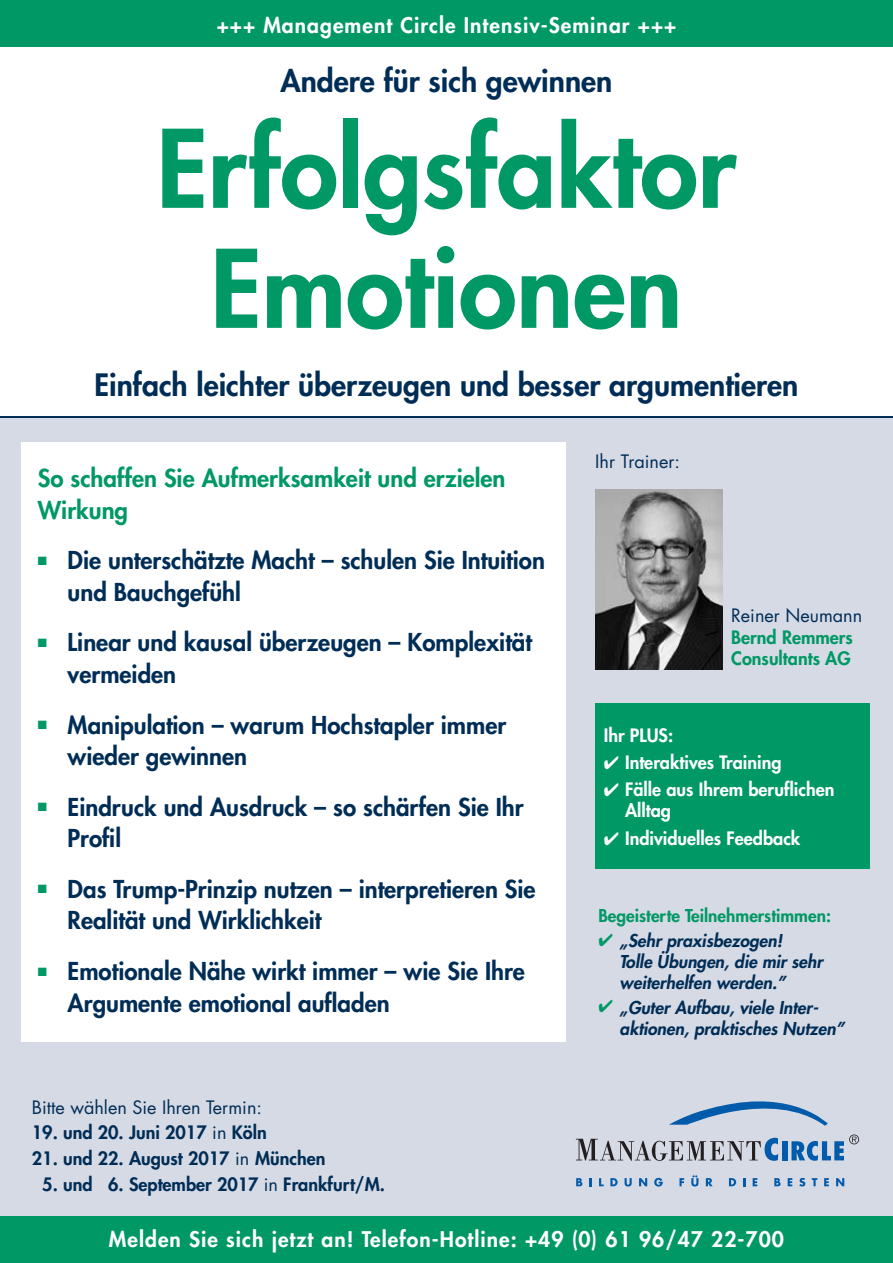
<style>
.page{position:relative;width:893px;height:1263px;background:#fff}
.page>*{position:absolute;margin:0;border:0;box-sizing:border-box;transform-origin:0 0}
.AbsatzTitelseiteTite{font:800 105px/120px "Futura Std";color:#009864;text-align:center}
.AbsatzTitelseiteTite-2{font:800 30px "Futura Std";color:#002d56}
.AbsatzTitelseiteThem{font:800 24px/31.5px "Futura Std";color:#002d56}
.AbsatzTitelseiteThem-2{font:800 24px/31.5px "Futura Std";color:#009864}
.AbsatzTitelseiteBalk{font:800 21px "Futura Std";letter-spacing:.05em;color:#fff}
.AbsatzTitelseiteTerm{font:800 18px "Futura Std";color:#002d56}
.AbsatzTitelseiteThem-3{font:800 18px/21px "Futura Std";color:#fff}
.AbsatzTitelseiteTerm-2{font:18px "Futura Std";color:#002d56}
.AbsatzTitelseiteRefe{font:800 18px/21.6px "Futura Std";color:#009864}
.AbsatzTitelseiteRefe-2{font:18px "Futura Std";color:#002d56}
.AbsatzTitelseiteBlic{font:italic 800 17.25px/20.7px "Futura Std";color:#002d56}
.AbsatzTitelseiteBlic-2{font:800 17.25px "Futura Std";color:#009864}
.s1{font-weight:400}
.s2{color:#009864}
</style>
<div class="page">
<div style="left:0;top:418px;width:893px;height:819px;background:#d6dae5"></div>
<div style="left:21px;top:442px;width:545px;height:600px;background:#fff"></div>
<hr style="left:0;top:417px;width:893px;height:1px;background:#002d56">
<div style="left:0;top:0;width:893px;height:47px;background:#009864"></div>
<div style="left:0;top:1216px;width:893px;height:47px;background:#009864"></div>
<div style="left:595px;top:703px;width:274px;height:165px;background:#009864"></div>
<img style="left:595px;top:489px;width:128px;height:181px">
<div style="left:782px;top:1141px;width:5px;height:19px;background:#015aaa"></div>
<svg style="left:791px;top:1134px;width:68px;height:27px"></svg>
<svg style="left:576px;top:1138px;width:202px;height:23px"></svg>
<svg style="left:669px;top:1101px;width:159px;height:25px"></svg>
<svg style="left:576px;top:1178px;width:6px;height:8px"></svg>
<svg style="left:589px;top:1178px;width:3px;height:8px"></svg>
<svg style="left:599px;top:1178px;width:5px;height:8px"></svg>
<svg style="left:610px;top:1178px;width:8px;height:8px"></svg>
<svg style="left:625px;top:1178px;width:7px;height:8px"></svg>
<svg style="left:639px;top:1178px;width:8px;height:8px"></svg>
<svg style="left:654px;top:1178px;width:9px;height:8px"></svg>
<svg style="left:679px;top:1178px;width:5px;height:8px"></svg>
<svg style="left:691px;top:1175px;width:7px;height:11px"></svg>
<svg style="left:706px;top:1178px;width:7px;height:8px"></svg>
<svg style="left:729px;top:1178px;width:7px;height:8px"></svg>
<svg style="left:743px;top:1178px;width:2px;height:8px"></svg>
<svg style="left:753px;top:1178px;width:4px;height:8px"></svg>
<svg style="left:774px;top:1178px;width:7px;height:8px"></svg>
<svg style="left:788px;top:1178px;width:4px;height:8px"></svg>
<svg style="left:799px;top:1178px;width:6px;height:8px"></svg>
<svg style="left:812px;top:1178px;width:5px;height:8px"></svg>
<svg style="left:824px;top:1178px;width:5px;height:8px"></svg>
<svg style="left:836px;top:1178px;width:8px;height:8px"></svg>
<p class="AbsatzTitelseiteBalk" style="left:217px;top:12px;width:461px">+++ Management Circle Intensiv-Seminar +++</p>
<p class="AbsatzTitelseiteTite-2" style="left:280px;top:62px;width:333px">Andere für sich gewinnen</p>
<p class="AbsatzTitelseiteTite" style="left:157px;top:109px;width:581px">Erfolgsfaktor<br>Emotionen</p>
<p class="AbsatzTitelseiteTite-2" style="left:95px;top:366px;width:705px">Einfach leichter überzeugen und besser argumentieren</p>
<p class="AbsatzTitelseiteThem-2" style="left:38px;top:463px;width:469px">So schaffen Sie Aufmerksamkeit und erzielen<br>Wirkung</p>
<p class="AbsatzTitelseiteThem" style="left:68px;top:545px;width:479px;text-indent:-30px"><sup>■</sup> Die unterschätzte Macht – schulen Sie Intuition und Bauchgefühl</p>
<p class="AbsatzTitelseiteThem" style="left:68px;top:627px;width:466px;text-indent:-30px"><sup>■</sup> Linear und kausal überzeugen – Komplexität vermeiden</p>
<p class="AbsatzTitelseiteThem" style="left:68px;top:709px;width:440px;text-indent:-30px"><sup>■</sup> Manipulation – warum Hochstapler immer wieder gewinnen</p>
<p class="AbsatzTitelseiteThem" style="left:68px;top:791px;width:457px;text-indent:-30px"><sup>■</sup> Eindruck und Ausdruck – so schärfen Sie Ihr<br>Profil</p>
<p class="AbsatzTitelseiteThem" style="left:68px;top:873px;width:469px;text-indent:-30px"><sup>■</sup> Das Trump-Prinzip nutzen – interpretieren Sie<br>Realität und Wirklichkeit</p>
<p class="AbsatzTitelseiteThem" style="left:68px;top:955px;width:459px;text-indent:-30px"><sup>■</sup> Emotionale Nähe wirkt immer – wie Sie Ihre<br>Argumente emotional aufladen</p>
<p class="AbsatzTitelseiteTerm-2" style="left:32px;top:1095px;width:232px">Bitte wählen Sie Ihren Termin:</p>
<p class="AbsatzTitelseiteTerm" style="left:32px;top:1121px;width:236px">19. und 20. Juni 2017 <span class="s1">in</span> Köln</p>
<p class="AbsatzTitelseiteTerm" style="left:32px;top:1147px;width:295px">21. und 22. August 2017 <span class="s1">in</span> München</p>
<p class="AbsatzTitelseiteTerm" style="left:42px;top:1173px;width:344px">5. und 6. September 2017 <span class="s1">in</span> Frankfurt/M.</p>
<p class="AbsatzTitelseiteRefe-2" style="left:595px;top:450px;width:86px">Ihr Trainer:</p>
<p class="AbsatzTitelseiteRefe-2" style="left:731px;top:604px;width:133px">Reiner Neumann</p>
<p class="AbsatzTitelseiteRefe" style="left:731px;top:626px;width:123px">Bernd Remmers<br>Consultants AG</p>
<p class="AbsatzTitelseiteThem-3" style="left:604px;top:724px;width:71px">Ihr PLUS:</p>
<p class="AbsatzTitelseiteThem-3" style="left:604px;top:752px;width:179px">✔ Interaktives Training</p>
<p class="AbsatzTitelseiteThem-3" style="left:625px;top:779px;width:211px;text-indent:-21px">✔ Fälle aus Ihrem beruflichen<br>Alltag</p>
<p class="AbsatzTitelseiteThem-3" style="left:604px;top:827px;width:198px">✔ Individuelles Feedback</p>
<p class="AbsatzTitelseiteBlic-2" style="left:598px;top:905px;width:234px">Begeisterte Teilnehmerstimmen:</p>
<p class="AbsatzTitelseiteBlic" style="left:620px;top:931px;width:205px;text-indent:-21px"><span class="s2">✔</span> „Sehr praxisbezogen!<br>Tolle Übungen, die mir sehr weiterhelfen werden.”</p>
<p class="AbsatzTitelseiteBlic" style="left:620px;top:996px;width:226px;line-height:21.6px;text-indent:-21px"><span class="s2">✔</span> „Guter Aufbau, viele Inter&shy;aktionen, praktisches Nutzen”</p>
<p class="AbsatzTitelseiteBalk" style="left:109px;top:1226px;width:677px">Melden Sie sich jetzt an! Telefon-Hotline: +49 (0) 61 96/47 22-700</p>
</div>
